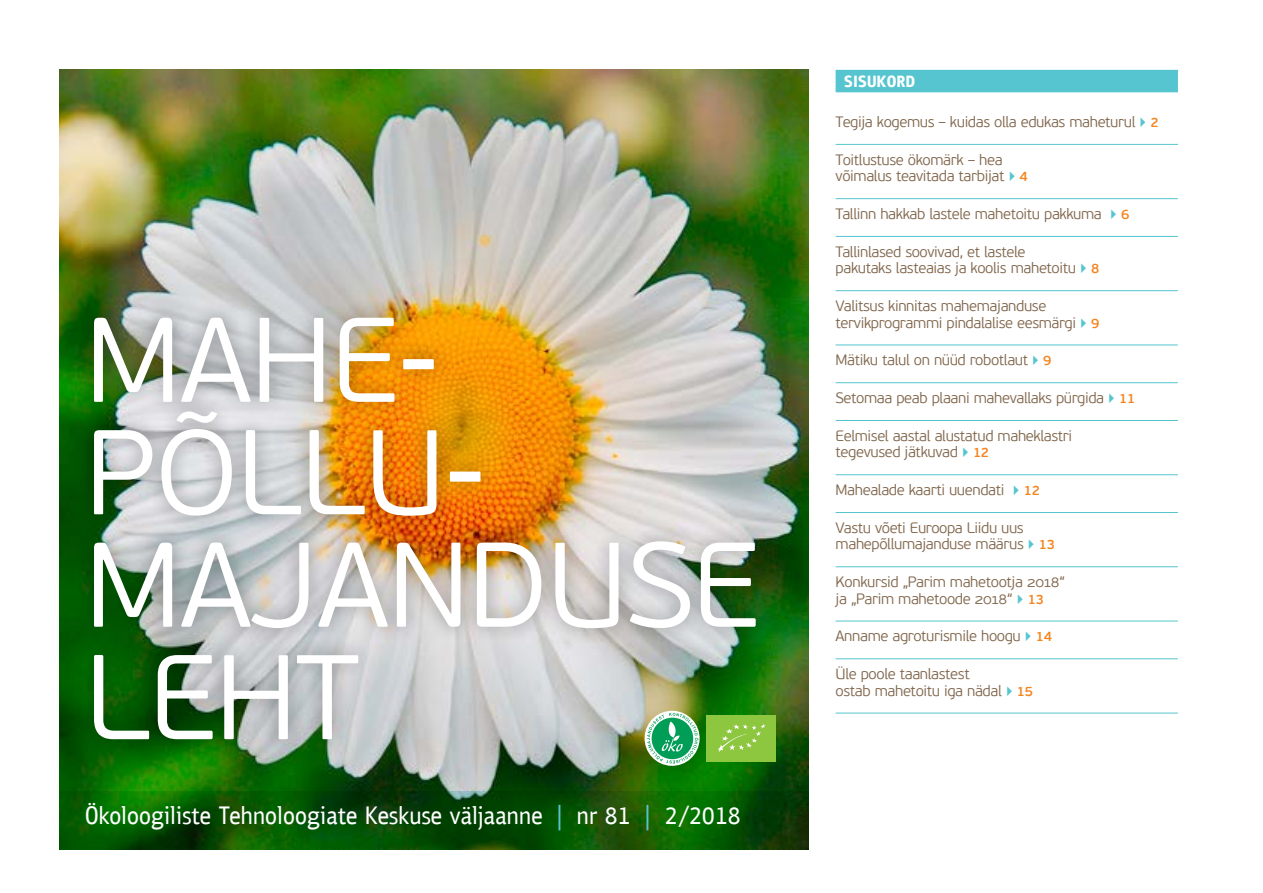
<style>
.page{position:relative;width:1263px;height:893px;background:#fff}
.page>*{position:absolute;margin:0;border:0;box-sizing:border-box;transform-origin:0 0}
.t1{font:300 120px/112.5px "PF Beau Sans Pro";letter-spacing:-.015em;color:#fff}
.t2{font:25.5px "PF Bulletin Sans Pro";color:#fff}
.t3{font:300 15px/16.5px "PF Beau Sans Pro";letter-spacing:-.025em;color:#81674d}
.s1{font-size:13.5px;color:#56c5d0}
.s2{font-weight:600;font-size:13.5px;color:#f5841f}
</style>
<div class="page">
<img style="left:59px;top:70px;width:750px;height:721px">
<div style="left:77px;top:299px;width:696px;height:458px;background:#000;opacity:.35"></div>
<div style="left:836px;top:70px;width:342px;height:22px;background:#56c5d0"></div>
<svg style="left:59px;top:791px;width:750px;height:58px;background:#085103"></svg>
<hr style="left:836px;top:144px;width:342px;height:1px;background:#56c5d0">
<hr style="left:836px;top:198px;width:342px;height:1px;background:#56c5d0">
<hr style="left:836px;top:236px;width:342px;height:1px;background:#56c5d0">
<hr style="left:836px;top:290px;width:342px;height:1px;background:#56c5d0">
<hr style="left:836px;top:345px;width:342px;height:1px;background:#56c5d0">
<hr style="left:836px;top:382px;width:342px;height:1px;background:#56c5d0">
<hr style="left:836px;top:420px;width:342px;height:1px;background:#56c5d0">
<hr style="left:836px;top:474px;width:342px;height:1px;background:#56c5d0">
<hr style="left:836px;top:512px;width:342px;height:1px;background:#56c5d0">
<hr style="left:836px;top:566px;width:342px;height:1px;background:#56c5d0">
<hr style="left:836px;top:621px;width:342px;height:1px;background:#56c5d0">
<hr style="left:836px;top:658px;width:342px;height:1px;background:#56c5d0">
<hr style="left:836px;top:713px;width:342px;height:1px;background:#56c5d0">
<div style="left:706px;top:715px;width:70px;height:46px;background:#8dc63f"></div>
<svg style="left:718px;top:724px;width:47px;height:28px"></svg>
<svg style="left:644px;top:711px;width:56px;height:55px"></svg>
<svg style="left:86px;top:803px;width:24px;height:21px"></svg>
<svg style="left:152px;top:806px;width:16px;height:23px"></svg>
<svg style="left:177px;top:806px;width:3px;height:18px"></svg>
<svg style="left:201px;top:811px;width:9px;height:13px"></svg>
<svg style="left:219px;top:806px;width:32px;height:18px"></svg>
<svg style="left:308px;top:806px;width:29px;height:23px"></svg>
<svg style="left:347px;top:811px;width:10px;height:13px"></svg>
<svg style="left:367px;top:806px;width:21px;height:18px"></svg>
<svg style="left:400px;top:806px;width:9px;height:18px"></svg>
<svg style="left:432px;top:811px;width:9px;height:13px"></svg>
<svg style="left:462px;top:807px;width:10px;height:17px"></svg>
<svg style="left:478px;top:806px;width:28px;height:24px"></svg>
<svg style="left:532px;top:811px;width:10px;height:13px"></svg>
<svg style="left:559px;top:805px;width:2px;height:25px"></svg>
<svg style="left:591px;top:811px;width:6px;height:13px"></svg>
<svg style="left:606px;top:807px;width:23px;height:17px"></svg>
<svg style="left:647px;top:805px;width:1px;height:25px"></svg>
<svg style="left:666px;top:806px;width:74px;height:21px;background:#056c00"></svg>
<h1 class="t1" style="left:85px;top:306px;width:676px">MAHE-<br>PÕLLU-<br>MAJANDUSE<br>LEHT</h1>
<h2 class="t2" style="left:109px;top:801px;width:92px">□●□□ ● ▲▼</h2>
<h2 class="t2" style="left:253px;top:801px;width:94px">■□●□□ ▼</h2>
<h2 class="t2" style="left:389px;top:801px;width:144px">▲◆▲ ❖● ■■</h2>
<h2 class="t2" style="left:577px;top:801px;width:13px">■</h2>
<p class="t3" style="left:836px;top:114px;width:325px">Tegija kogemus – kuidas olla edukas maheturul <span class="s1">▶</span> <span class="s2">2</span></p>
<p class="t3" style="left:836px;top:152px;width:194px">Toitlustuse ökomärk – hea võimalus teavitada tarbijat <span class="s1">▶</span> <span class="s2">4</span></p>
<p class="t3" style="left:836px;top:206px;width:295px">Tallinn hakkab lastele mahetoitu pakkuma <span class="s1">▶</span> <span class="s2">6</span></p>
<p class="t3" style="left:836px;top:244px;width:265px">Tallinlased soovivad, et lastele<br>pakutaks lasteaias ja koolis mahetoitu <span class="s1">▶</span> <span class="s2">8</span></p>
<p class="t3" style="left:836px;top:298px;width:265px">Valitsus kinnitas mahemajanduse tervikprogrammi pindalalise eesmärgi <span class="s1">▶</span> <span class="s2">9</span></p>
<p class="t3" style="left:836px;top:352px;width:217px">Mätiku talul on nüüd robotlaut <span class="s1">▶</span> <span class="s2">9</span></p>
<p class="t3" style="left:836px;top:390px;width:301px">Setomaa peab plaani mahevallaks pürgida <span class="s1">▶</span> <span class="s2">11</span></p>
<p class="t3" style="left:836px;top:428px;width:238px">Eelmisel aastal alustatud maheklastri tegevused jätkuvad <span class="s1">▶</span> <span class="s2">12</span></p>
<p class="t3" style="left:836px;top:482px;width:206px">Mahealade kaarti uuendati <span class="s1">▶</span> <span class="s2">12</span></p>
<p class="t3" style="left:836px;top:520px;width:221px">Vastu võeti Euroopa Liidu uus mahepõllumajanduse määrus <span class="s1">▶</span> <span class="s2">13</span></p>
<p class="t3" style="left:836px;top:574px;width:231px">Konkursid „Parim mahetootja 2018“ ja „Parim mahetoode 2018“ <span class="s1">▶</span> <span class="s2">13</span></p>
<p class="t3" style="left:836px;top:628px;width:218px">Anname agroturismile hoogu <span class="s1">▶</span> <span class="s2">14</span></p>
<p class="t3" style="left:836px;top:666px;width:199px">Üle poole taanlastest<br>ostab mahetoitu iga nädal <span class="s1">▶</span> <span class="s2">15</span></p>
</div>
